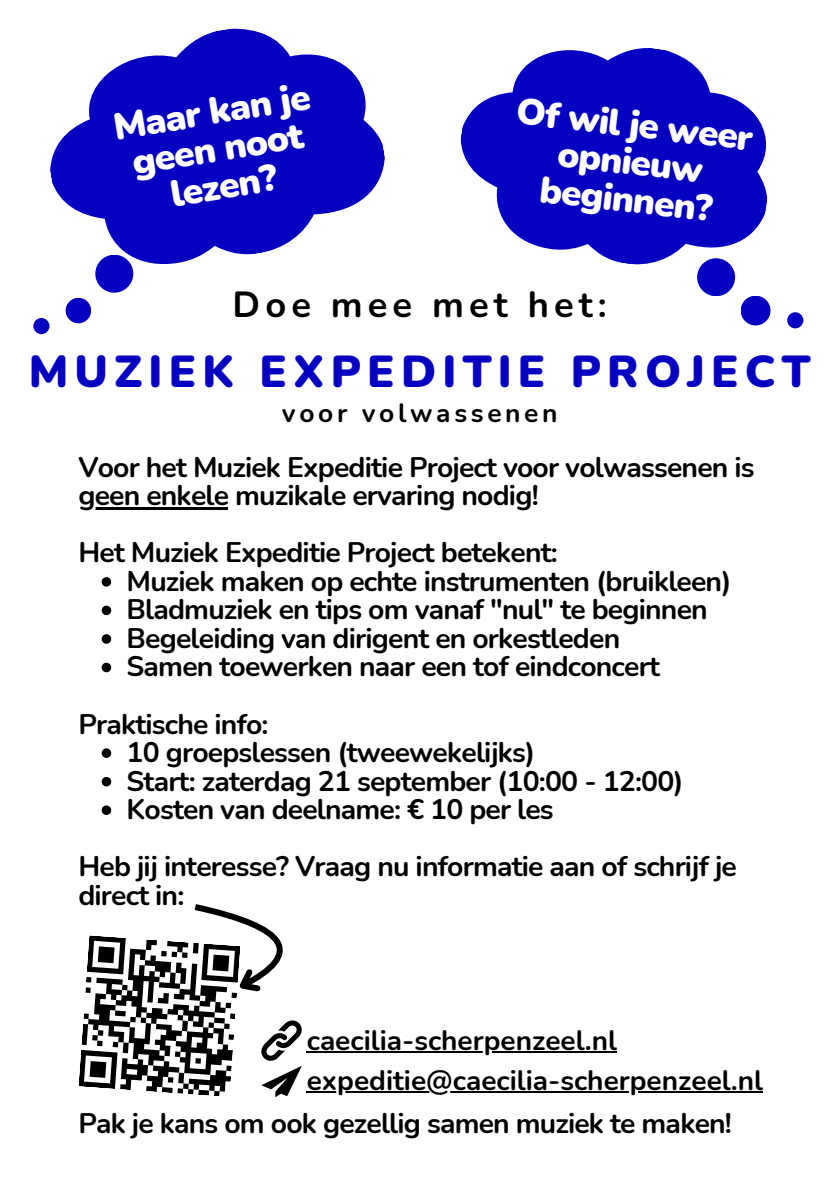
<style>
.page{position:relative;width:839px;height:1191px;background:#fff}
.page>*{position:absolute;margin:0;border:0;box-sizing:border-box;transform-origin:0 0}
.t1{font:900 44.8px "Nunito";letter-spacing:.14em;color:#0600c1}
.t2{font:900 37.2px/37.6px "Nunito";color:#fff;text-align:center}
.t3{font:900 37px/37.6px "Nunito";color:#fff;text-align:center}
.t4{font:700 36.4px "Nunito";letter-spacing:.14em;color:#000}
.t5{font:700 28.4px/57px "Nunito";letter-spacing:-.03em;color:#000}
.t6{font:700 28px "Nunito";color:#000}
.t7{font:700 26.4px "Nunito";letter-spacing:.14em;color:#000}
</style>
<div class="page">
<hr style="left:78px;top:507px;width:150px;height:2px;background:#000">
<svg style="left:102px;top:577px;width:9px;height:10px"></svg>
<svg style="left:102px;top:606px;width:9px;height:9px"></svg>
<svg style="left:102px;top:634px;width:9px;height:10px"></svg>
<svg style="left:102px;top:663px;width:9px;height:9px"></svg>
<svg style="left:102px;top:748px;width:9px;height:10px"></svg>
<svg style="left:102px;top:777px;width:9px;height:9px"></svg>
<svg style="left:102px;top:805px;width:9px;height:10px"></svg>
<svg style="left:50px;top:28px;width:335px;height:241px;fill:#0600c1"></svg>
<svg style="left:460px;top:48px;width:308px;height:220px;fill:#0600c1"></svg>
<div style="left:95px;top:255px;width:38px;height:38px;background:#0600c1;border-radius:50%"></div>
<div style="left:33px;top:318px;width:16px;height:16px;background:#0600c1;border-radius:50%"></div>
<div style="left:697px;top:258px;width:38px;height:38px;background:#0600c1;border-radius:50%"></div>
<div style="left:787px;top:312px;width:16px;height:16px;background:#0600c1;border-radius:50%"></div>
<div style="left:66px;top:298px;width:25px;height:25px;background:#0600c1;border-radius:50%"></div>
<div style="left:740px;top:296px;width:30px;height:29px;background:#0600c1;border-radius:50%"></div>
<hr style="left:307px;top:1052px;width:310px;height:1px;background:#000">
<hr style="left:307px;top:1091px;width:456px;height:2px;background:#000">
<svg style="left:78px;top:904px;width:224px;height:193px"></svg>
<p class="t2" style="left:111px;top:109px;width:200px;rotate:-9deg">Maar kan je geen noot lezen?</p>
<p class="t3" style="left:519px;top:92px;width:239px;rotate:7deg">Of wil je weer opnieuw beginnen?</p>
<p class="t4" style="left:233px;top:280px;width:376px">Doe mee met het:</p>
<h3 class="t1" style="left:29px;top:341px;width:783px">MUZIEK EXPEDITIE PROJECT</h3>
<p class="t7" style="left:282px;top:395px;width:277px">voor volwassenen</p>
<h2 class="t5" style="left:78px;top:439px;width:677px">Voor het Muziek Expeditie Project voor volwassenen is</h2>
<h2 class="t5" style="left:78px;top:467px;width:481px">geen enkele muzikale ervaring nodig!<br>Het Muziek Expeditie Project betekent:</h2>
<h2 class="t5" style="left:127px;top:553px;width:606px">Muziek maken op echte instrumenten (bruikleen)</h2>
<h1 class="t5" style="left:127px;top:582px;width:582px">Bladmuziek en tips om vanaf "nul" te beginnen</h1>
<h3 class="t5" style="left:127px;top:610px;width:495px">Begeleiding van dirigent en orkestleden</h3>
<h3 class="t5" style="left:127px;top:639px;width:535px">Samen toewerken naar een tof eindconcert</h3>
<h3 class="t5" style="left:78px;top:696px;width:192px">Praktische info:</h3>
<p class="t5" style="left:127px;top:724px;width:410px">10 groepslessen (tweewekelij ks)</p>
<p class="t5" style="left:127px;top:753px;width:558px">Start: zaterdag 21 september (10:00 - 12:00)</p>
<p class="t5" style="left:127px;top:781px;width:428px">Kosten van deelname: € 10 per les</p>
<h3 class="t5" style="left:78px;top:853px;width:660px;line-height:28.6px">Heb jij interesse? Vraag nu informatie aan of schrijf je direct in:</h3>
<h3 class="t6" style="left:307px;top:1022px;width:312px">caecilia-scherpenzeel.nl</h3>
<p class="t6" style="left:307px;top:1061px;width:457px">expeditie@caecilia-scherpenzeel.nl</p>
<p class="t5" style="left:78px;top:1095px;width:655px">Pak je kans om ook gezellig samen muziek te maken!</p>
</div>
